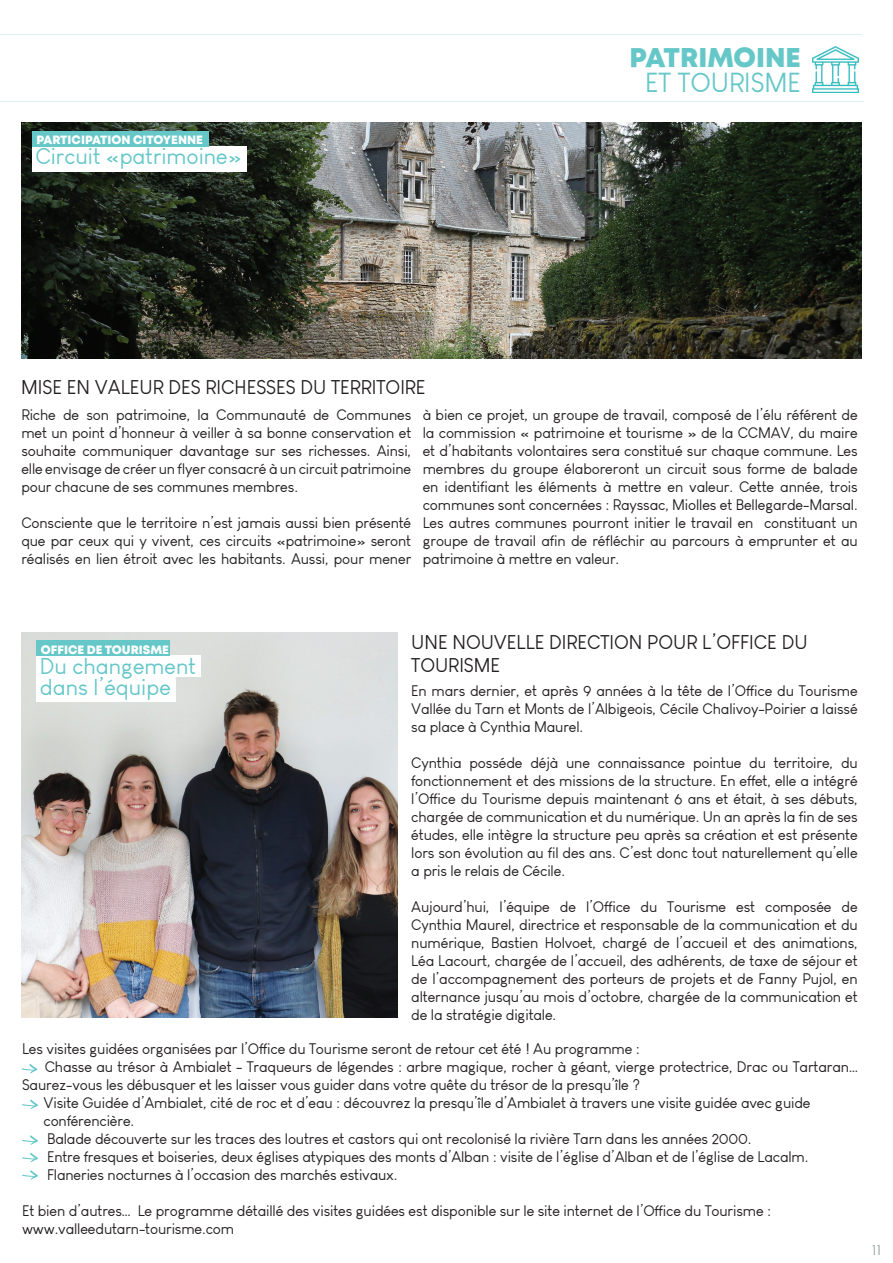
<style>
.page{position:relative;width:893px;height:1263px;background:#fff}
.page>*{position:absolute;margin:0;border:0;box-sizing:border-box;transform-origin:0 0}
.t1{font:800 27px "Mont";color:#65c7c8}
.t2{font:27px "Louis George Cafe";color:#65c7c8}
.t3{font:22.5px/21px "Louis George Cafe";color:#65c7c8}
.t4{font:19.5px/22.5px "Louis George Cafe";color:#231f20}
.t5{font:15px/18px "Louis George Cafe";letter-spacing:-.01em;color:#231f20;text-align:justify}
.t6{font:15px "Louis George Cafe";color:#9ba3a1}
.t7{font:800 12px "Mont";color:#fff}
</style>
<div class="page">
<img style="left:21px;top:123px;width:840px;height:236px">
<div style="left:32px;top:146px;width:215px;height:26px;background:#fff"></div>
<div style="left:32px;top:131px;width:177px;height:15px;background:#65c7c8"></div>
<img style="left:22px;top:632px;width:375px;height:386px">
<div style="left:37px;top:656px;width:164px;height:21px;background:#fff"></div>
<div style="left:37px;top:641px;width:133px;height:15px;background:#65c7c8"></div>
<img style="left:812px;top:46px;width:46px;height:46px">
<div style="left:37px;top:676px;width:139px;height:26px;background:#fff"></div>
<svg style="left:21px;top:1064px;width:16px;height:9px"></svg>
<svg style="left:22px;top:1099px;width:16px;height:10px"></svg>
<svg style="left:22px;top:1135px;width:16px;height:10px"></svg>
<svg style="left:22px;top:1153px;width:16px;height:9px"></svg>
<svg style="left:22px;top:1170px;width:16px;height:10px"></svg>
<p class="t7" style="left:36px;top:134px;width:168px">PARTICIPATION CITOYENNE</p>
<h2 class="t3" style="left:35px;top:145px;width:208px">Circuit «patrimoine»</h2>
<h1 class="t1" style="left:630px;top:44px;width:173px">PATRIMOINE</h1>
<h1 class="t2" style="left:645px;top:67px;width:157px">ET TOURISME</h1>
<h3 class="t4" style="left:21px;top:376px;width:406px">MISE EN VALEUR DES RICHESSES DU TERRITOIRE</h3>
<p class="t5" style="left:21px;top:406px;width:391px">Riche de son patrimoine, la Communauté de Communes met un point d’honneur à veiller à sa bonne conservation et souhaite communiquer davantage sur ses richesses. Ainsi, elle envisage de créer un flyer consacré à un circuit patrimoine pour chacune de ses communes membres.</p>
<p class="t5" style="left:21px;top:514px;width:391px">Consciente que le territoire n’est jamais aussi bien présenté que par ceux qui y vivent, ces circuits «patrimoine» seront réalisés en lien étroit avec les habitants. Aussi, pour mener</p>
<p class="t5" style="left:423px;top:406px;width:437px">à bien ce projet, un groupe de travail, composé de l’élu référent de la commission « patrimoine et tourisme » de la CCMAV, du maire et d’habitants volontaires sera constitué sur chaque commune. Les membres du groupe élaboreront un circuit sous forme de balade en identifiant les éléments à mettre en valeur. Cette année, trois communes sont concernées : Rayssac, Miolles et Bellegarde-Marsal.<br>Les autres communes pourront initier le travail en constituant un groupe de travail afin de réfléchir au parcours à emprunter et au patrimoine à mettre en valeur.</p>
<p class="t7" style="left:41px;top:643px;width:130px">OFFICE DE TOURISME</p>
<h2 class="t3" style="left:40px;top:656px;width:158px">Du changement dans l’équipe</h2>
<h3 class="t4" style="left:411px;top:631px;width:398px">UNE NOUVELLE DIRECTION POUR L’OFFICE DU<br>TOURISME</h3>
<p class="t5" style="left:411px;top:682px;width:448px">En mars dernier, et après 9 années à la tête de l’Office du Tourisme Vallée du Tarn et Monts de l’Albigeois, Cécile Chalivoy-Poirier a laissé sa place à Cynthia Maurel.</p>
<p class="t5" style="left:411px;top:754px;width:448px">Cynthia posséde déjà une connaissance pointue du territoire, du fonctionnement et des missions de la structure. En effet, elle a intégré l’Office du Tourisme depuis maintenant 6 ans et était, à ses débuts, chargée de communication et du numérique. Un an après la fin de ses études, elle intègre la structure peu après sa création et est présente lors son évolution au fil des ans. C’est donc tout naturellement qu’elle a pris le relais de Cécile.</p>
<p class="t5" style="left:411px;top:898px;width:448px">Aujourd’hui, l’équipe de l’Office du Tourisme est composée de Cynthia Maurel, directrice et responsable de la communication et du numérique, Bastien Holvoet, chargé de l’accueil et des animations, Léa Lacourt, chargée de l’accueil, des adhérents, de taxe de séjour et de l’accompagnement des porteurs de projets et de Fanny Pujol, en alternance jusqu’au mois d’octobre, chargée de la communication et de la stratégie digitale.</p>
<p class="t5" style="left:22px;top:1039px;width:619px">Les visites guidées organisées par l’Office du Tourisme seront de retour cet été ! Au programme :</p>
<p class="t5" style="left:45px;top:1057px;width:814px">Chasse au trésor à Ambialet - Traqueurs de légendes : arbre magique, rocher à géant, vierge protectrice, Drac ou Tartaran…</p>
<p class="t5" style="left:22px;top:1075px;width:619px">Saurez-vous les débusquer et les laisser vous guider dans votre quête du trésor de la presqu’île ?</p>
<p class="t5" style="left:44px;top:1093px;width:768px">Visite Guidée d’Ambialet, cité de roc et d’eau : découvrez la presqu’île d’Ambialet à travers une visite guidée avec guide</p>
<p class="t5" style="left:44px;top:1111px;width:92px">conférencière.</p>
<p class="t5" style="left:47px;top:1129px;width:706px">Balade découverte sur les traces des loutres et castors qui ont recolonisé la rivière Tarn dans les années 2000.</p>
<p class="t5" style="left:47px;top:1147px;width:763px">Entre fresques et boiseries, deux églises atypiques des monts d’Alban : visite de l’église d’Alban et de l’église de Lacalm.</p>
<p class="t5" style="left:47px;top:1165px;width:352px">Flaneries nocturnes à l’occasion des marchés estivaux.</p>
<p class="t5" style="left:22px;top:1201px;width:750px">Et bien d’autres… Le programme détaillé des visites guidées est disponible sur le site internet de l’Office du Tourisme : www.valleedutarn-tourisme.com</p>
<p class="t6" style="left:872px;top:1241px;width:11px">11</p>
</div>
